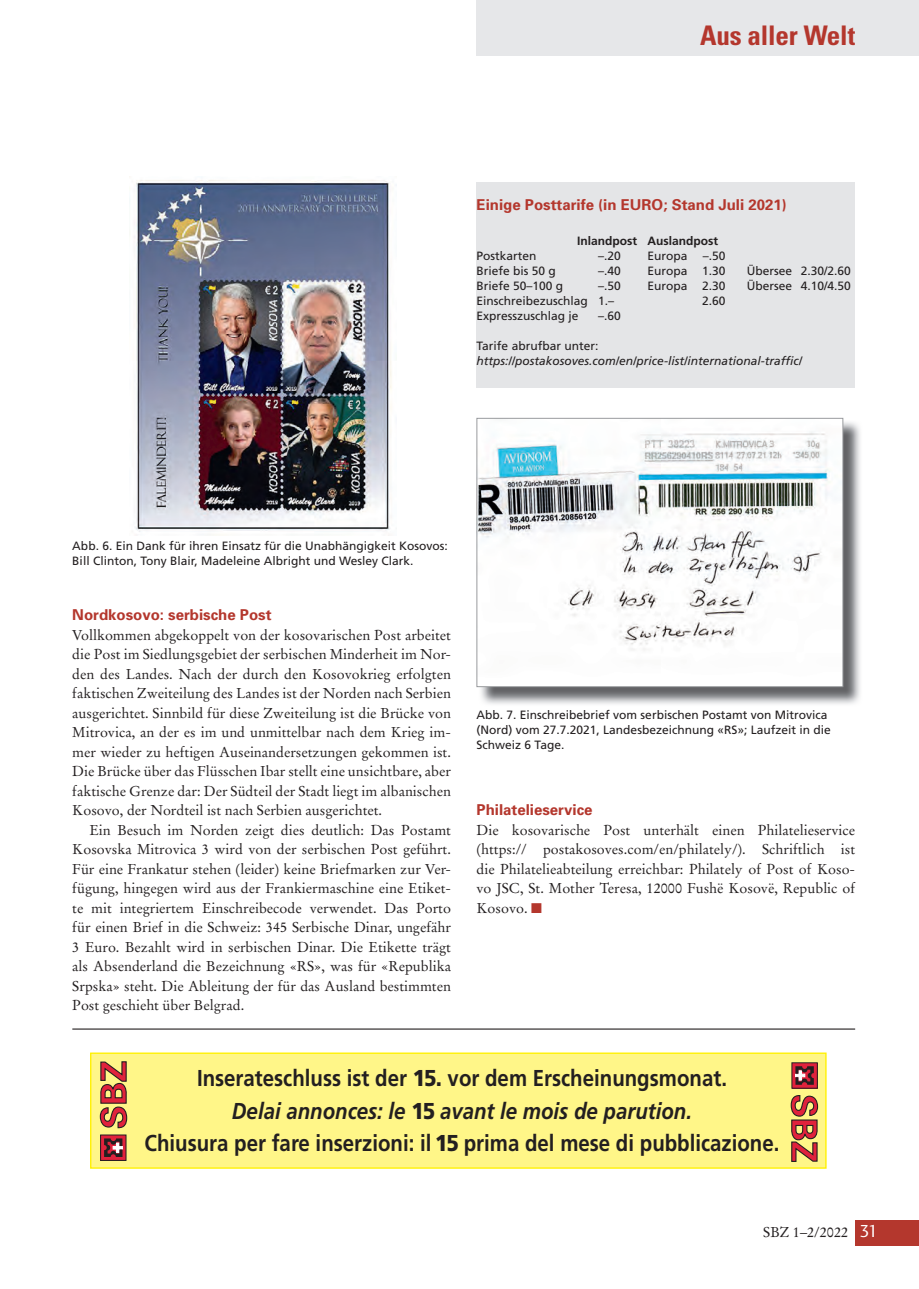
<style>
.page{position:relative;width:919px;height:1289px;background:#fff}
.page>*{position:absolute;margin:0;border:0;box-sizing:border-box;transform-origin:0 0}
.t1{font:700 condensed 27px "Univers";letter-spacing:-.005em;color:#b4372d}
.t2{font:700 22.95px/32.4px "Frutiger";color:#231f20;text-align:center;scale:.89 1}
.t3{font:700 15px "Univers";color:#b4372d}
.t4{font:14.25px/19.5px "Stempel Garamond";color:#231f20;text-align:justify}
.t5{font:12px/15px "Frutiger";color:#231f20}
.t6{font:italic 12px "Frutiger";color:#231f20}
.t7{font:700 12px "Frutiger";color:#231f20}
.s1{color:#b4372d}
.s2{font-weight:900}
.s3{font-style:italic}
.s4{font-family:"Charlotte Sans Book Plain";font-size:18px;color:#fff}
</style>
<div class="page">
<div style="left:476px;top:0;width:442px;height:55px;background:#e6e7e9"></div>
<div style="left:855px;top:1220px;width:63px;height:25px;background:#b4372d"></div>
<div style="left:476px;top:183px;width:379px;height:205px;background:#e4e5e7"></div>
<img style="left:134px;top:180px;width:258px;height:352px">
<img style="left:478px;top:420px;width:382px;height:284px">
<img style="left:478px;top:420px;width:363px;height:265px">
<div style="left:476px;top:418px;width:367px;height:269px;border:1px solid #999b9e"></div>
<div style="left:91px;top:1053px;width:734px;height:114px;background:#fff688"></div>
<div style="left:90px;top:1052px;width:736px;height:116px;border:1px solid #fff101"></div>
<svg style="left:99px;top:1061px;width:29px;height:67px"></svg>
<svg style="left:101px;top:1134px;width:25px;height:26px"></svg>
<svg style="left:104px;top:1138px;width:19px;height:18px"></svg>
<svg style="left:790px;top:1095px;width:28px;height:67px"></svg>
<svg style="left:793px;top:1064px;width:22px;height:22px"></svg>
<svg style="left:795px;top:1066px;width:18px;height:18px"></svg>
<hr style="left:72px;top:1028px;width:783px;height:1px;background:#231f20">
<h1 class="t1" style="left:700px;top:18px;width:157px">Aus aller Welt</h1>
<p class="t3" style="left:476px;top:195px;width:312px">Einige Posttarife (in EURO; Stand Juli 2021)</p>
<p class="t7" style="left:577px;top:234px;width:142px">Inlandpost Auslandpost</p>
<p class="t5" style="left:476px;top:248px;width:62px">Postkarten</p>
<p class="t5" style="left:598px;top:248px;width:24px">–.20</p>
<p class="t5" style="left:647px;top:248px;width:42px">Europa</p>
<p class="t5" style="left:703px;top:248px;width:24px">–.50</p>
<p class="t5" style="left:476px;top:263px;width:81px">Briefe bis 50 g</p>
<p class="t5" style="left:598px;top:263px;width:24px">–.40</p>
<p class="t5" style="left:647px;top:263px;width:79px">Europa 1.30</p>
<p class="t5" style="left:746px;top:263px;width:106px">Übersee 2.30/2.60</p>
<p class="t5" style="left:476px;top:278px;width:88px">Briefe 50–100 g</p>
<p class="t5" style="left:598px;top:278px;width:24px">–.50</p>
<p class="t5" style="left:647px;top:278px;width:79px">Europa 2.30</p>
<p class="t5" style="left:746px;top:278px;width:106px">Übersee 4.10/4.50</p>
<p class="t5" style="left:476px;top:293px;width:139px">Einschreibezuschlag 1.–</p>
<p class="t5" style="left:702px;top:293px;width:25px">2.60</p>
<p class="t5" style="left:476px;top:308px;width:104px">Expresszuschlag je</p>
<p class="t5" style="left:598px;top:308px;width:24px">–.60</p>
<p class="t5" style="left:476px;top:338px;width:123px">Tarife abrufbar unter:</p>
<p class="t6" style="left:476px;top:354px;width:327px">https://postakosoves.com/en/price-list/international-traffic/</p>
<p class="t5" style="left:72px;top:538px;width:377px">Abb. 6. Ein Dank für ihren Einsatz für die Unabhängigkeit Kosovos:<br>Bill Clinton, Tony Blair, Madeleine Albright und Wesley Clark.</p>
<p class="t3" style="left:72px;top:605px;width:201px">Nordkosovo: serbische Post</p>
<p class="t4" style="left:72px;top:625px;width:380px">Vollkommen abgekoppelt von der kosovarischen Post arbeitet die Post im Siedlungsgebiet der serbischen Minderheit im Nor&shy;den des Landes. Nach der durch den Kosovokrieg erfolgten faktischen Zweiteilung des Landes ist der Norden nach Serbien ausgerichtet. Sinnbild für diese Zweiteilung ist die Brücke von Mitrovica, an der es im und unmittelbar nach dem Krieg im&shy;mer wieder zu heftigen Auseinandersetzungen gekommen ist.<br>Die Brücke über das Flüsschen Ibar stellt eine unsichtbare, aber faktische Grenze dar: Der Südteil der Stadt liegt im albanischen Kosovo, der Nordteil ist nach Serbien ausgerichtet.</p>
<p class="t4" style="left:72px;top:820px;width:380px;text-indent:17px">Ein Besuch im Norden zeigt dies deutlich: Das Postamt Kosovska Mitrovica 3 wird von der serbischen Post geführt.<br>Für eine Frankatur stehen (leider) keine Briefmarken zur Ver&shy;fügung, hingegen wird aus der Frankiermaschine eine Etiket&shy;te mit integriertem Einschreibecode verwendet. Das Porto für einen Brief in die Schweiz: 345 Serbische Dinar, ungefähr 3 Euro. Bezahlt wird in serbischen Dinar. Die Etikette trägt als Absenderland die Bezeichnung «RS», was für «Republika Srpska» steht. Die Ableitung der für das Ausland bestimmten Post geschieht über Belgrad.</p>
<p class="t5" style="left:476px;top:706px;width:356px">Abb. 7. Einschreibebrief vom serbischen Postamt von Mitrovica (Nord) vom 27.7.2021, Landesbezeichnung «RS»; Laufzeit in die<br>Schweiz 6 Tage.</p>
<p class="t3" style="left:476px;top:800px;width:117px">Philatelieservice</p>
<p class="t4" style="left:476px;top:820px;width:380px">Die kosovarische Post unterhält einen Philatelieservice (https:// postakosoves.com/en/philately/). Schriftlich ist die Philatelieabteilung erreichbar: Philately of Post of Koso&shy;vo JSC, St. Mother Teresa, 12000 Fushë Kosovë, Republic of Kosovo. <span class="s1">■</span></p>
<h2 class="t2" style="left:144px;top:1061px;width:715px">Inserateschluss ist der <span class="s2">15.</span> vor dem Erscheinungsmonat.<br><span class="s3">Delai annonces: le</span> <span class="s2">15</span> <span class="s3">avant le mois de parution.<br></span>Chiusura per fare inserzioni: il <span class="s2">15</span> prima del mese di pubblicazione.</h2>
<p class="t4" style="left:763px;top:1222px;width:117px">SBZ 1–2/2022 <span class="s4">31</span></p>
</div>
